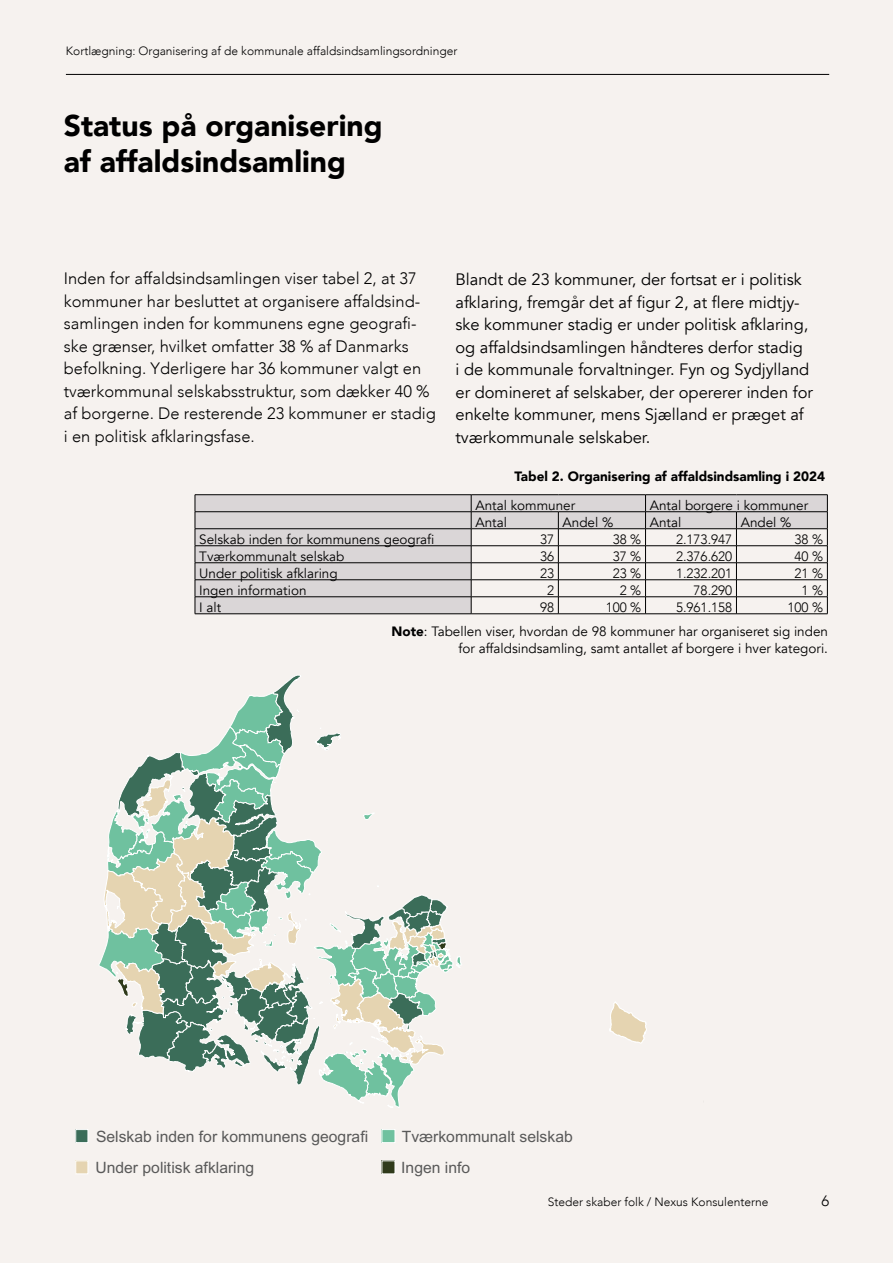
<style>
.page{position:relative;width:893px;height:1263px;background:#f6f2ef}
.page>*{position:absolute;margin:0;border:0;box-sizing:border-box;transform-origin:0 0}
.t1{font:900 30px/36px "Avenir";color:#000}
.t2{font:300 16.5px/22.5px "Avenir";color:#000}
.t3{font:16.5px/22.5px "Avenir";color:#000}
.t4{font:15.6px "Arial";color:#595959}
.t5{font:300 15px "Avenir";color:#000}
.t6{font:13.5px/16.2px "Avenir";color:#000;text-align:right}
.t7{font:300 13.5px "Avenir";color:#000}
.t8{font:900 13.5px "Avenir";color:#000}
.t9{font:300 12px "Avenir";color:#000}
.s1{font-weight:900}
</style>
<div class="page">
<hr style="left:66px;top:74px;width:763px;height:1px;background:#000">
<svg style="left:196px;top:495px;width:631px;height:118px;fill:#dad6d7"></svg>
<hr style="left:195px;top:511px;width:276px;height:1px;background:#000">
<hr style="left:471px;top:511px;width:87px;height:1px;background:#000">
<hr style="left:558px;top:511px;width:87px;height:1px;background:#000">
<hr style="left:645px;top:511px;width:91px;height:1px;background:#000">
<hr style="left:736px;top:511px;width:92px;height:1px;background:#000">
<hr style="left:195px;top:528px;width:276px;height:1px;background:#000">
<hr style="left:471px;top:528px;width:87px;height:1px;background:#000">
<hr style="left:558px;top:528px;width:87px;height:1px;background:#000">
<hr style="left:645px;top:528px;width:91px;height:1px;background:#000">
<hr style="left:736px;top:528px;width:92px;height:1px;background:#000">
<hr style="left:195px;top:545px;width:276px;height:1px;background:#000">
<hr style="left:471px;top:545px;width:87px;height:1px;background:#000">
<hr style="left:558px;top:545px;width:87px;height:1px;background:#000">
<hr style="left:645px;top:545px;width:91px;height:1px;background:#000">
<hr style="left:736px;top:545px;width:92px;height:1px;background:#000">
<hr style="left:195px;top:562px;width:276px;height:1px;background:#000">
<hr style="left:471px;top:562px;width:87px;height:1px;background:#000">
<hr style="left:558px;top:562px;width:87px;height:1px;background:#000">
<hr style="left:645px;top:562px;width:91px;height:1px;background:#000">
<hr style="left:736px;top:562px;width:92px;height:1px;background:#000">
<hr style="left:195px;top:579px;width:276px;height:1px;background:#000">
<hr style="left:471px;top:579px;width:87px;height:1px;background:#000">
<hr style="left:558px;top:579px;width:87px;height:1px;background:#000">
<hr style="left:645px;top:579px;width:91px;height:1px;background:#000">
<hr style="left:736px;top:579px;width:92px;height:1px;background:#000">
<svg style="left:471px;top:495px;width:1px;height:118px"></svg>
<svg style="left:558px;top:512px;width:1px;height:101px"></svg>
<svg style="left:645px;top:495px;width:1px;height:118px"></svg>
<svg style="left:736px;top:512px;width:1px;height:101px"></svg>
<hr style="left:195px;top:596px;width:276px;height:1px;background:#000">
<hr style="left:471px;top:596px;width:87px;height:1px;background:#000">
<hr style="left:558px;top:596px;width:87px;height:1px;background:#000">
<hr style="left:645px;top:596px;width:91px;height:1px;background:#000">
<hr style="left:736px;top:596px;width:92px;height:1px;background:#000">
<hr style="left:195px;top:494px;width:276px;height:1px;background:#000">
<hr style="left:471px;top:494px;width:87px;height:1px;background:#000">
<hr style="left:558px;top:494px;width:87px;height:1px;background:#000">
<hr style="left:645px;top:494px;width:91px;height:1px;background:#000">
<hr style="left:736px;top:494px;width:92px;height:1px;background:#000">
<svg style="left:195px;top:495px;width:1px;height:118px"></svg>
<svg style="left:827px;top:495px;width:1px;height:118px"></svg>
<hr style="left:195px;top:613px;width:276px;height:1px;background:#000">
<hr style="left:471px;top:613px;width:87px;height:1px;background:#000">
<hr style="left:558px;top:613px;width:87px;height:1px;background:#000">
<hr style="left:645px;top:613px;width:91px;height:1px;background:#000">
<hr style="left:736px;top:613px;width:92px;height:1px;background:#000">
<svg style="left:99px;top:675px;width:548px;height:433px"></svg>
<div style="left:76px;top:1129px;width:12px;height:13px;background:#3b6d59"></div>
<div style="left:76px;top:1129px;width:12px;height:14px;border:1px solid #fff"></div>
<div style="left:382px;top:1129px;width:13px;height:13px;background:#6fc19f"></div>
<div style="left:382px;top:1129px;width:13px;height:14px;border:1px solid #fff"></div>
<div style="left:76px;top:1161px;width:12px;height:13px;background:#e5d4b1"></div>
<div style="left:76px;top:1160px;width:12px;height:14px;border:1px solid #fff"></div>
<div style="left:382px;top:1161px;width:13px;height:13px;background:#2f3a1a"></div>
<p class="t9" style="left:66px;top:43px;width:393px">Kortlægning: Organisering af de kommunale affaldsindsamlingsordninger</p>
<h1 class="t1" style="left:64px;top:107px;width:320px">Status på organisering af affaldsindsamling</h1>
<p class="t2" style="left:64px;top:267px;width:374px">Inden for affaldsindsamlingen viser tabel 2, at 37 kommuner har besluttet at organisere affaldsind&shy;samlingen inden for kommunens egne geografi&shy;ske grænser, hvilket omfatter 38 % af Danmarks befolkning. Yderligere har 36 kommuner valgt en tværkommunal selskabsstruktur, som dækker 40 % af borgerne. De resterende 23 kommuner er stadig i en politisk afklaringsfase.</p>
<p class="t3" style="left:455px;top:269px;width:359px">Blandt de 23 kommuner, der fortsat er i politisk afklaring, fremgår det af figur 2, at flere midtjy&shy;ske kommuner stadig er under politisk afklaring, og affaldsindsamlingen håndteres derfor stadig<br>i de kommunale forvaltninger. Fyn og Sydjylland er domineret af selskaber, der opererer inden for enkelte kommuner, mens Sjælland er præget af tværkommunale selskaber.</p>
<p class="t8" style="left:515px;top:465px;width:312px">Tabel 2. Organisering af affaldsindsamling i 2024</p>
<p class="t6" style="left:475px;top:497px;width:101px">Antal kommuner</p>
<p class="t6" style="left:650px;top:497px;width:160px">Antal borgere i kommuner</p>
<p class="t6" style="left:475px;top:514px;width:33px">Antal</p>
<p class="t6" style="left:563px;top:514px;width:52px">Andel %</p>
<p class="t6" style="left:650px;top:514px;width:33px">Antal</p>
<p class="t6" style="left:741px;top:514px;width:52px">Andel %</p>
<p class="t6" style="left:199px;top:531px;width:237px">Selskab inden for kommunens geografi</p>
<p class="t7" style="left:540px;top:531px;width:16px">37</p>
<p class="t7" style="left:613px;top:531px;width:30px">38 %</p>
<p class="t7" style="left:676px;top:531px;width:58px">2.173.947</p>
<p class="t7" style="left:795px;top:531px;width:30px">38 %</p>
<p class="t6" style="left:199px;top:548px;width:147px">Tværkommunalt selskab</p>
<p class="t7" style="left:540px;top:548px;width:16px">36</p>
<p class="t7" style="left:613px;top:548px;width:30px">37 %</p>
<p class="t7" style="left:676px;top:548px;width:58px">2.376.620</p>
<p class="t7" style="left:795px;top:548px;width:30px">40 %</p>
<p class="t6" style="left:199px;top:565px;width:140px">Under politisk afklaring</p>
<p class="t7" style="left:540px;top:565px;width:16px">23</p>
<p class="t7" style="left:613px;top:565px;width:30px">23 %</p>
<p class="t7" style="left:676px;top:565px;width:58px">1.232.201</p>
<p class="t7" style="left:795px;top:565px;width:30px">21 %</p>
<p class="t6" style="left:199px;top:582px;width:109px">Ingen information</p>
<p class="t7" style="left:547px;top:582px;width:9px">2</p>
<p class="t7" style="left:620px;top:582px;width:23px">2 %</p>
<p class="t7" style="left:694px;top:582px;width:40px">78.290</p>
<p class="t7" style="left:802px;top:582px;width:23px">1 %</p>
<p class="t6" style="left:199px;top:599px;width:24px">I alt</p>
<p class="t7" style="left:540px;top:599px;width:16px">98</p>
<p class="t7" style="left:606px;top:599px;width:37px">100 %</p>
<p class="t7" style="left:676px;top:599px;width:58px">5.961.158</p>
<p class="t7" style="left:788px;top:599px;width:37px">100 %</p>
<p class="t6" style="left:391px;top:624px;width:438px"><span class="s1">Note</span>: Tabellen viser, hvordan de 98 kommuner har organiseret sig inden for affaldsindsamling, samt antallet af borgere i hver kategori.</p>
<p class="t4" style="left:96px;top:1126px;width:274px">Selskab inden for kommunens geografi</p>
<p class="t4" style="left:402px;top:1126px;width:172px">Tværkommunalt selskab</p>
<p class="t4" style="left:95px;top:1157px;width:160px">Under politisk afklaring</p>
<p class="t4" style="left:401px;top:1157px;width:70px">Ingen info</p>
<p class="t9" style="left:548px;top:1194px;width:222px">Steder skaber folk / Nexus Konsulenterne</p>
<p class="t5" style="left:821px;top:1192px;width:9px">6</p>
</div>
